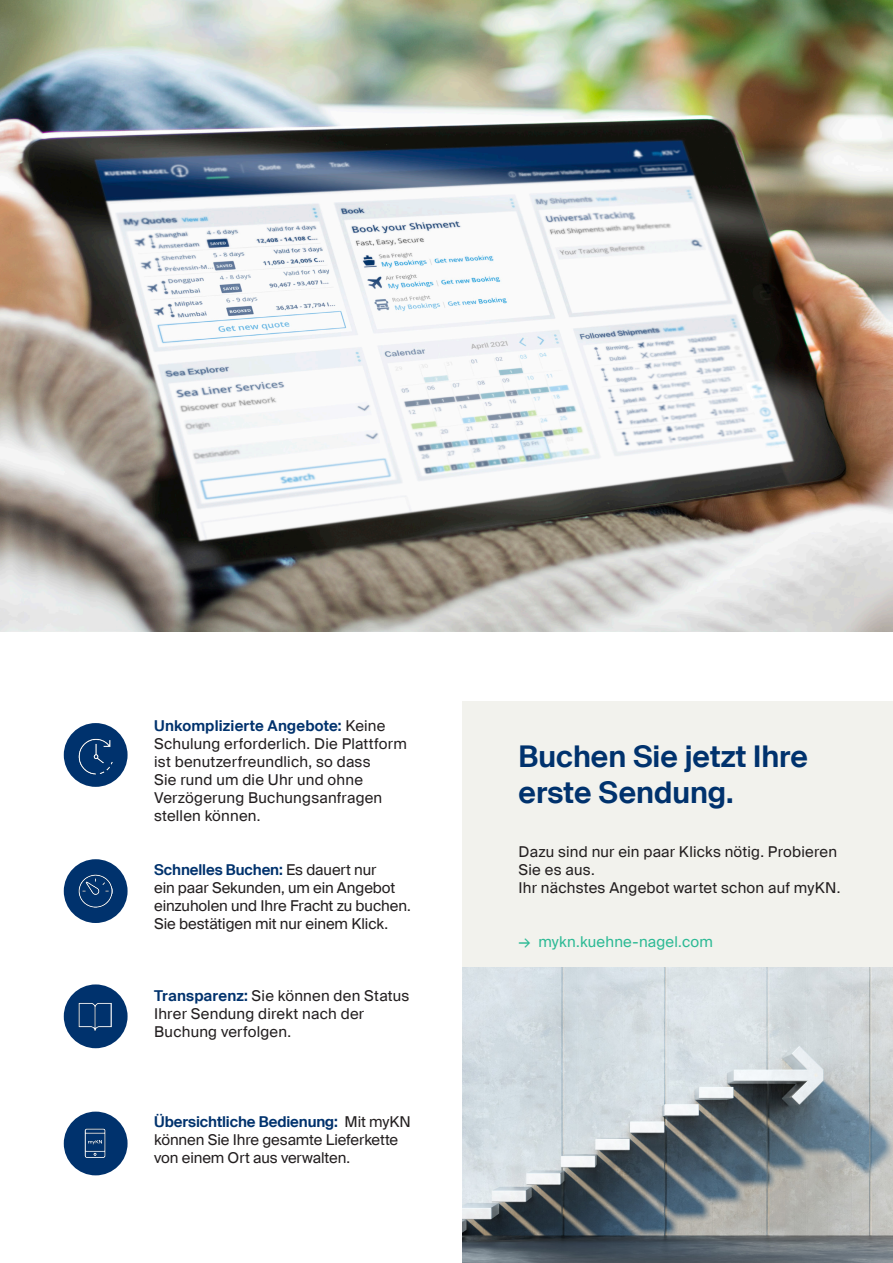
<style>
.page{position:relative;width:893px;height:1263px;background:#fff}
.page>*{position:absolute;margin:0;border:0;box-sizing:border-box;transform-origin:0 0}
.x___20pt{font:600 30px/36px "Suisse Intl";color:#00326d}
._1_6_x___10pt{font:15px/18px "Suisse Intl";letter-spacing:.01em;color:#231f20}
._1_6_x___10pt-2{font:15px "Suisse Intl";letter-spacing:.015em;color:#2dba95}
.s1{font-weight:600;color:#00326d}
</style>
<div class="page">
<div style="left:462px;top:702px;width:431px;height:265px;background:#f2f2ed"></div>
<img style="left:0;top:0;width:893px;height:631px">
<img style="left:462px;top:967px;width:431px;height:296px">
<div style="left:64px;top:723px;width:64px;height:64px;background:#00326d;border-radius:50%"></div>
<img style="left:78px;top:738px;width:35px;height:37px">
<div style="left:64px;top:859px;width:64px;height:64px;background:#00326d;border-radius:50%"></div>
<img style="left:79px;top:874px;width:33px;height:34px">
<div style="left:64px;top:984px;width:64px;height:64px;background:#00326d;border-radius:50%"></div>
<img style="left:79px;top:1002px;width:33px;height:29px">
<div style="left:64px;top:1111px;width:64px;height:64px;background:#00326d;border-radius:50%"></div>
<img style="left:84px;top:1128px;width:22px;height:30px">
<p class="_1_6_x___10pt" style="left:154px;top:717px;width:254px"><span class="s1">Unkomplizierte Angebote:</span> Keine<br>Schulung erforderlich. Die Plattform ist benutzerfreundlich, so dass<br>Sie rund um die Uhr und ohne<br>Verzögerung Buchungsanfragen stellen können.</p>
<p class="_1_6_x___10pt" style="left:154px;top:861px;width:258px"><span class="s1">Schnelles Buchen:</span> Es dauert nur<br>ein paar Sekunden, um ein Angebot einzuholen und Ihre Fracht zu buchen.<br>Sie bestätigen mit nur einem Klick.</p>
<p class="_1_6_x___10pt" style="left:154px;top:987px;width:257px"><span class="s1">Transparenz:</span> Sie können den Status<br>Ihrer Sendung direkt nach der<br>Buchung verfolgen.</p>
<p class="_1_6_x___10pt" style="left:154px;top:1113px;width:258px"><span class="s1">Übersichtliche Bedienung:</span> Mit myKN können Sie Ihre gesamte Lieferkette von einem Ort aus verwalten.</p>
<p class="x___20pt" style="left:519px;top:739px;width:291px">Buchen Sie jetzt Ihre erste Sendung.</p>
<p class="_1_6_x___10pt" style="left:519px;top:843px;width:320px">Dazu sind nur ein paar Klicks nötig. Probieren<br>Sie es aus.</p>
<p class="_1_6_x___10pt" style="left:519px;top:879px;width:323px">Ihr nächstes Angebot wartet schon auf myKN.</p>
<p class="_1_6_x___10pt-2" style="left:519px;top:933px;width:196px">→ mykn.kuehne-nagel.com</p>
</div>
